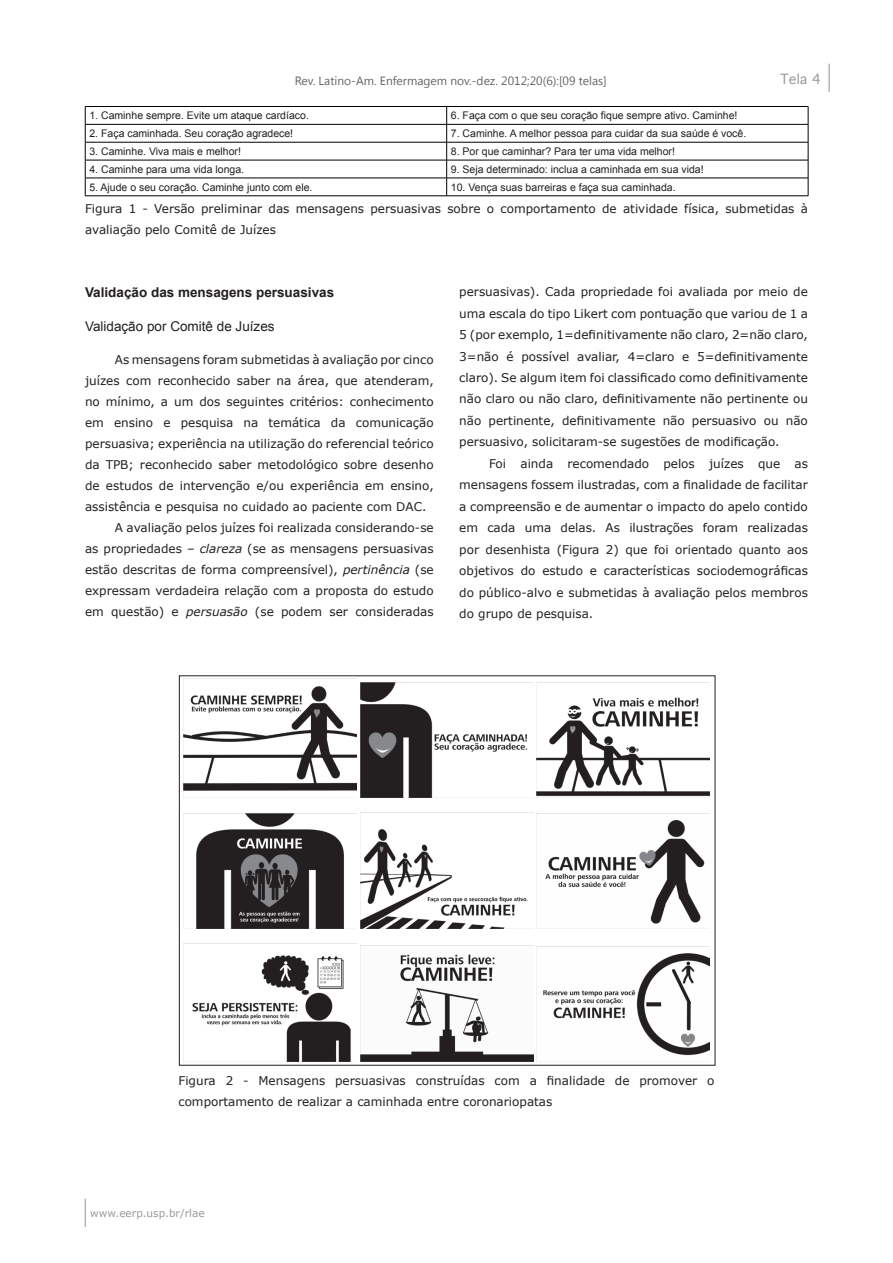
<style>
.page{position:relative;width:893px;height:1263px;background:#fff}
.page>*{position:absolute;margin:0;border:0;box-sizing:border-box;transform-origin:0 0}
._14__Subseção{font:700 13.5px "Arial";color:#231f20}
._15__Subsubseção{font:13.5px "Arial";color:#231f20}
.t1{font:13.5px "Geneva";color:#6c6d70}
._16__Texto{font:12px/21.5px "Verdana";color:#231f20;text-align:justify}
._17__Título_tabela_e{font:12px/21px "Verdana";color:#231f20}
.t2{font:12px "Segoe UI";color:#231f20}
.Coluna_esquerda{font:10.5px "Arial";color:#231f20}
.t3{font:10.5px "Verdana";color:#6c6d70}
.s1{font-style:italic}
</style>
<div class="page">
<svg style="left:85px;top:1199px;width:1px;height:28px"></svg>
<svg style="left:829px;top:64px;width:1px;height:28px"></svg>
<hr style="left:85px;top:106px;width:362px;height:1px;background:#000">
<hr style="left:447px;top:106px;width:361px;height:1px;background:#000">
<hr style="left:85px;top:124px;width:362px;height:1px;background:#000">
<hr style="left:447px;top:124px;width:361px;height:1px;background:#000">
<hr style="left:85px;top:142px;width:362px;height:1px;background:#000">
<hr style="left:447px;top:142px;width:361px;height:1px;background:#000">
<hr style="left:85px;top:160px;width:362px;height:1px;background:#000">
<hr style="left:447px;top:160px;width:361px;height:1px;background:#000">
<hr style="left:85px;top:178px;width:362px;height:1px;background:#000">
<svg style="left:85px;top:107px;width:1px;height:89px"></svg>
<hr style="left:447px;top:178px;width:361px;height:1px;background:#000">
<svg style="left:446px;top:107px;width:1px;height:89px"></svg>
<svg style="left:808px;top:107px;width:1px;height:89px"></svg>
<hr style="left:85px;top:196px;width:362px;height:1px;background:#000">
<hr style="left:447px;top:196px;width:361px;height:1px;background:#000">
<img style="left:184px;top:686px;width:172px;height:105px">
<img style="left:360px;top:683px;width:168px;height:115px">
<img style="left:537px;top:697px;width:173px;height:100px">
<img style="left:195px;top:814px;width:150px;height:115px">
<img style="left:360px;top:813px;width:168px;height:116px">
<img style="left:537px;top:819px;width:173px;height:110px">
<img style="left:192px;top:955px;width:159px;height:106px">
<img style="left:360px;top:946px;width:173px;height:115px">
<img style="left:537px;top:946px;width:173px;height:110px">
<p class="t2" style="left:295px;top:73px;width:314px">Rev. Latino-Am. Enfermagem nov.-dez. 2012;20(6):[09 telas]</p>
<p class="t1" style="left:780px;top:71px;width:42px">Tela 4</p>
<p class="Coluna_esquerda" style="left:89px;top:109px;width:221px">1. Caminhe sempre. Evite um ataque cardíaco.</p>
<p class="Coluna_esquerda" style="left:451px;top:109px;width:288px">6. Faça com o que seu coração fique sempre ativo. Caminhe!</p>
<p class="Coluna_esquerda" style="left:89px;top:127px;width:205px">2. Faça caminhada. Seu coração agradece!</p>
<p class="Coluna_esquerda" style="left:451px;top:127px;width:297px">7. Caminhe. A melhor pessoa para cuidar da sua saúde é você.</p>
<p class="Coluna_esquerda" style="left:89px;top:144px;width:153px">3. Caminhe. Viva mais e melhor!</p>
<p class="Coluna_esquerda" style="left:451px;top:144px;width:226px">8. Por que caminhar? Para ter uma vida melhor!</p>
<p class="Coluna_esquerda" style="left:89px;top:162px;width:156px">4. Caminhe para uma vida longa.</p>
<p class="Coluna_esquerda" style="left:451px;top:162px;width:254px">9. Seja determinado: inclua a caminhada em sua vida!</p>
<p class="Coluna_esquerda" style="left:89px;top:180px;width:224px">5. Ajude o seu coração. Caminhe junto com ele.</p>
<p class="Coluna_esquerda" style="left:451px;top:180px;width:226px">10. Vença suas barreiras e faça sua caminhada.</p>
<p class="_17__Título_tabela_e" style="left:85px;top:198px;width:724px">Figura 1 - Versão preliminar das mensagens persuasivas sobre o comportamento de atividade física, submetidas à avaliação pelo Comitê de Juízes</p>
<p class="_14__Subseção" style="left:85px;top:283px;width:251px">Validação das mensagens persuasivas</p>
<p class="_15__Subsubseção" style="left:85px;top:317px;width:191px">Validação por Comitê de Juízes</p>
<p class="_16__Texto" style="left:85px;top:349px;width:350px;line-height:21px;text-indent:30px">As mensagens foram submetidas à avaliação por cinco juízes com reconhecido saber na área, que atenderam, no mínimo, a um dos seguintes critérios: conhecimento em ensino e pesquisa na temática da comunicação persuasiva; experiência na utilização do referencial teórico da TPB; reconhecido saber metodológico sobre desenho de estudos de intervenção e/ou experiência em ensino, assistência e pesquisa no cuidado ao paciente com DAC.</p>
<p class="_16__Texto" style="left:85px;top:517px;width:350px;line-height:21px;text-indent:30px">A avaliação pelos juízes foi realizada considerando-se as propriedades – <span class="s1">clareza</span> (se as mensagens persuasivas estão descritas de forma compreensível), <span class="s1">pertinência</span> (se expressam verdadeira relação com a proposta do estudo em questão) e <span class="s1">persuasão</span> (se podem ser consideradas</p>
<p class="_16__Texto" style="left:459px;top:281px;width:350px">persuasivas). Cada propriedade foi avaliada por meio de uma escala do tipo Likert com pontuação que variou de 1 a 5 (por exemplo, 1=definitivamente não claro, 2=não claro, 3=não é possível avaliar, 4=claro e 5=definitivamente claro). Se algum item foi classificado como definitivamente não claro ou não claro, definitivamente não pertinente ou não pertinente, definitivamente não persuasivo ou não persuasivo, solicitaram-se sugestões de modificação.</p>
<p class="_16__Texto" style="left:459px;top:452px;width:350px;text-indent:30px">Foi ainda recomendado pelos juízes que as mensagens fossem ilustradas, com a finalidade de facilitar a compreensão e de aumentar o impacto do apelo contido em cada uma delas. As ilustrações foram realizadas por desenhista (Figura 2) que foi orientado quanto aos objetivos do estudo e características sociodemográficas do público-alvo e submetidas à avaliação pelos membros do grupo de pesquisa.</p>
<p class="_17__Título_tabela_e" style="left:178px;top:1070px;width:538px">Figura 2 - Mensagens persuasivas construídas com a finalidade de promover o comportamento de realizar a caminhada entre coronariopatas</p>
<p class="t3" style="left:90px;top:1206px;width:116px">www.eerp.usp.br/rlae</p>
</div>
